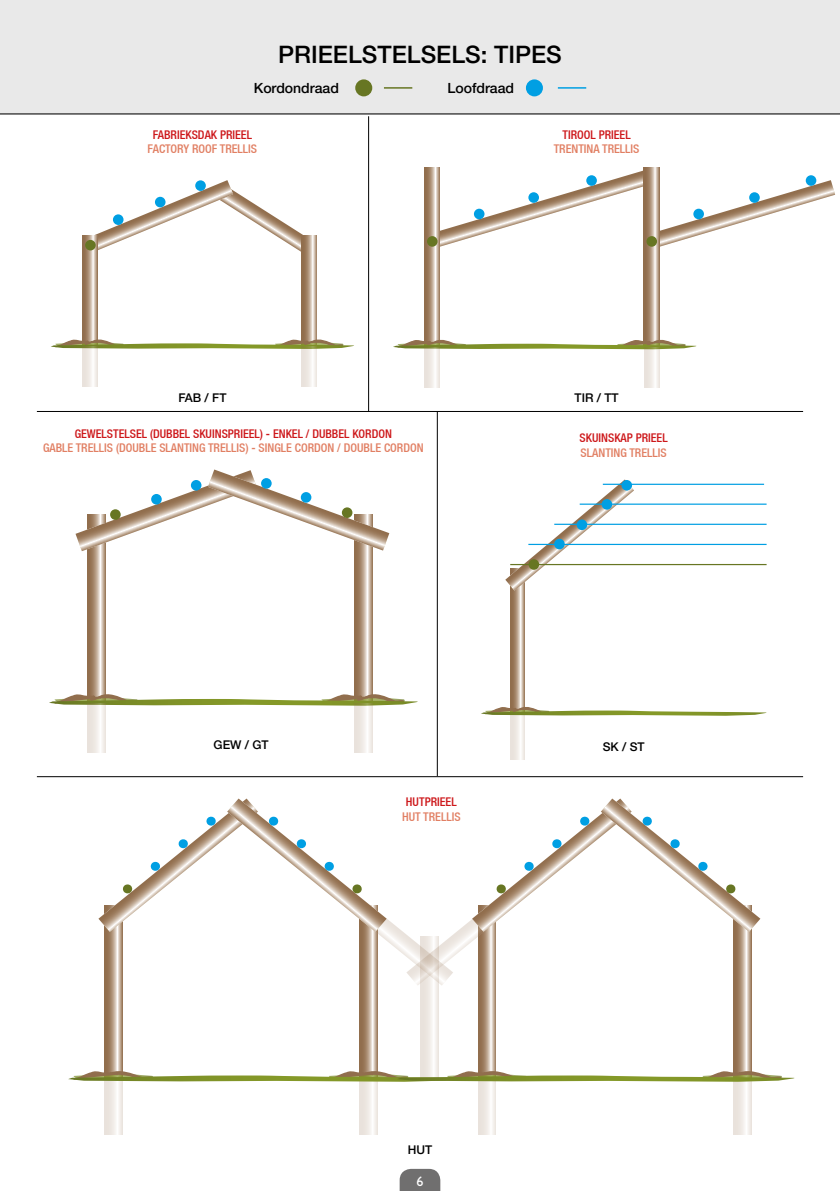
<style>
.page{position:relative;width:840px;height:1191px;background:#fff}
.page>*{position:absolute;margin:0;border:0;box-sizing:border-box;transform-origin:0 0}
.t1{font:500 24px "Helvetica Neue LT";color:#000}
.t2{font:500 14px "Helvetica Neue LT";color:#000}
.t3{font:14px "Gill Sans";color:#fff}
.t4{font:500 condensed 12px "Helvetica Neue LT";color:#e17f63}
.t5{font:500 condensed 12px "Helvetica Neue LT";color:#cd171a}
.t6{font:500 12px "Helvetica Neue LT";color:#000}
</style>
<div class="page">
<svg style="left:399px;top:1168px;width:41px;height:23px"></svg>
<svg style="left:95px;top:180px;width:208px;height:75px"></svg>
<svg style="left:301px;top:235px;width:16px;height:101px;background:#b69e87"></svg>
<svg style="left:82px;top:235px;width:15px;height:101px"></svg>
<svg style="left:51px;top:336px;width:303px;height:13px"></svg>
<svg style="left:82px;top:346px;width:15px;height:40px"></svg>
<svg style="left:301px;top:346px;width:16px;height:40px"></svg>
<svg style="left:439px;top:169px;width:395px;height:81px"></svg>
<svg style="left:643px;top:167px;width:15px;height:170px;background:#b69d87"></svg>
<svg style="left:424px;top:167px;width:15px;height:170px;background:#b7a089"></svg>
<svg style="left:393px;top:337px;width:304px;height:12px"></svg>
<svg style="left:424px;top:347px;width:15px;height:41px"></svg>
<svg style="left:643px;top:347px;width:16px;height:41px"></svg>
<svg style="left:354px;top:551px;width:18px;height:139px;background:#b9a18b"></svg>
<svg style="left:87px;top:551px;width:18px;height:139px;background:#b9a18b"></svg>
<svg style="left:49px;top:690px;width:369px;height:15px"></svg>
<svg style="left:87px;top:703px;width:18px;height:49px"></svg>
<svg style="left:354px;top:703px;width:18px;height:49px"></svg>
<svg style="left:75px;top:469px;width:314px;height:82px"></svg>
<svg style="left:510px;top:716px;width:14px;height:43px"></svg>
<svg style="left:510px;top:590px;width:14px;height:114px;background:#b8a08a"></svg>
<svg style="left:481px;top:704px;width:286px;height:12px"></svg>
<svg style="left:505px;top:479px;width:128px;height:111px"></svg>
<hr style="left:510px;top:564px;width:256px;height:1px;background:#677623">
<hr style="left:528px;top:544px;width:238px;height:1px;background:#009fe3">
<hr style="left:554px;top:524px;width:212px;height:1px;background:#009fe3">
<hr style="left:579px;top:503px;width:187px;height:2px;background:#009fe3">
<hr style="left:602px;top:484px;width:161px;height:1px;background:#009fe3">
<svg style="left:104px;top:1081px;width:18px;height:53px"></svg>
<svg style="left:359px;top:1081px;width:18px;height:53px"></svg>
<svg style="left:478px;top:1081px;width:17px;height:53px"></svg>
<svg style="left:733px;top:1081px;width:17px;height:53px"></svg>
<svg style="left:420px;top:985px;width:18px;height:82px"></svg>
<svg style="left:359px;top:985px;width:18px;height:82px"></svg>
<svg style="left:104px;top:985px;width:18px;height:82px"></svg>
<svg style="left:733px;top:985px;width:17px;height:82px"></svg>
<svg style="left:478px;top:985px;width:17px;height:82px"></svg>
<svg style="left:68px;top:1067px;width:727px;height:14px"></svg>
<svg style="left:98px;top:798px;width:662px;height:187px"></svg>
<hr style="left:37px;top:411px;width:765px;height:1px;background:#000">
<hr style="left:368px;top:116px;width:1px;height:295px;background:#000">
<hr style="left:436px;top:411px;width:1px;height:365px;background:#000">
<hr style="left:37px;top:776px;width:765px;height:1px;background:#000">
<div style="left:0;top:0;width:839px;height:114px;background:#e9e9e9"></div>
<hr style="left:0;top:113px;width:839px;height:1px;background:#000">
<div style="left:85px;top:240px;width:11px;height:10px;background:#677623;border-radius:50%"></div>
<div style="left:155px;top:197px;width:10px;height:10px;background:#009fe3;border-radius:50%"></div>
<div style="left:113px;top:214px;width:10px;height:11px;background:#009fe3;border-radius:50%"></div>
<div style="left:195px;top:180px;width:11px;height:11px;background:#009fe3;border-radius:50%"></div>
<div style="left:427px;top:236px;width:10px;height:11px;background:#677623;border-radius:50%"></div>
<div style="left:528px;top:192px;width:10px;height:11px;background:#009fe3;border-radius:50%"></div>
<div style="left:473px;top:209px;width:11px;height:10px;background:#009fe3;border-radius:50%"></div>
<div style="left:586px;top:175px;width:10px;height:11px;background:#009fe3;border-radius:50%"></div>
<div style="left:646px;top:236px;width:10px;height:11px;background:#677623;border-radius:50%"></div>
<svg style="left:748px;top:192px;width:11px;height:11px"></svg>
<div style="left:693px;top:209px;width:10px;height:10px;background:#009fe3;border-radius:50%"></div>
<div style="left:805px;top:175px;width:10px;height:11px;background:#009fe3;border-radius:50%"></div>
<div style="left:110px;top:509px;width:11px;height:11px;background:#677623;border-radius:50%"></div>
<div style="left:191px;top:480px;width:10px;height:10px;background:#009fe3;border-radius:50%"></div>
<div style="left:151px;top:494px;width:11px;height:10px;background:#009fe3;border-radius:50%"></div>
<div style="left:341px;top:507px;width:11px;height:11px;background:#677623;border-radius:50%"></div>
<div style="left:261px;top:478px;width:10px;height:11px;background:#009fe3;border-radius:50%"></div>
<div style="left:300px;top:492px;width:11px;height:10px;background:#009fe3;border-radius:50%"></div>
<div style="left:528px;top:559px;width:11px;height:11px;background:#677623;border-radius:50%"></div>
<div style="left:554px;top:539px;width:10px;height:10px;background:#009fe3;border-radius:50%"></div>
<div style="left:576px;top:519px;width:11px;height:11px;background:#009fe3;border-radius:50%"></div>
<div style="left:601px;top:499px;width:11px;height:10px;background:#009fe3;border-radius:50%"></div>
<div style="left:621px;top:480px;width:10px;height:10px;background:#009fe3;border-radius:50%"></div>
<div style="left:355px;top:79px;width:17px;height:17px;background:#677623;border-radius:50%"></div>
<div style="left:525px;top:79px;width:17px;height:17px;background:#009fe3;border-radius:50%"></div>
<hr style="left:557px;top:87px;width:29px;height:2px;background:#009fe3">
<hr style="left:384px;top:87px;width:28px;height:2px;background:#677623">
<h1 class="t1" style="left:278px;top:40px;width:285px">PRIEELSTELSELS: TIPES</h1>
<p class="t2" style="left:253px;top:80px;width:87px">Kordondraad</p>
<p class="t2" style="left:447px;top:80px;width:68px">Loofdraad</p>
<p class="t5" style="left:153px;top:128px;width:101px">FABRIEKSDAK PRIEEL</p>
<p class="t4" style="left:147px;top:142px;width:111px">FACTORY ROOF TRELLIS</p>
<p class="t5" style="left:562px;top:128px;width:70px">TIROOL PRIEEL</p>
<p class="t4" style="left:553px;top:142px;width:87px">TRENTINA TRELLIS</p>
<p class="t6" style="left:178px;top:390px;width:50px">FAB / FT</p>
<p class="t6" style="left:574px;top:390px;width:46px">TIR / TT</p>
<p class="t5" style="left:75px;top:426px;width:319px">GEWELSTELSEL (DUBBEL SKUINSPRIEEL) - ENKEL / DUBBEL KORDON</p>
<p class="t4" style="left:43px;top:441px;width:382px">GABLE TRELLIS (DOUBLE SLANTING TRELLIS) - SINGLE CORDON / DOUBLE CORDON</p>
<p class="t5" style="left:579px;top:431px;width:89px">SKUINSKAP PRIEEL</p>
<p class="t4" style="left:580px;top:445px;width:87px">SLANTING TRELLIS</p>
<p class="t6" style="left:213px;top:737px;width:57px">GEW / GT</p>
<p class="t5" style="left:406px;top:795px;width:52px">HUTPRIEEL</p>
<p class="t4" style="left:402px;top:809px;width:60px">HUT TRELLIS</p>
<p class="t6" style="left:602px;top:739px;width:43px">SK / ST</p>
<p class="t6" style="left:407px;top:1142px;width:26px">HUT</p>
<p class="t3" style="left:416px;top:1173px;width:8px">6</p>
</div>
